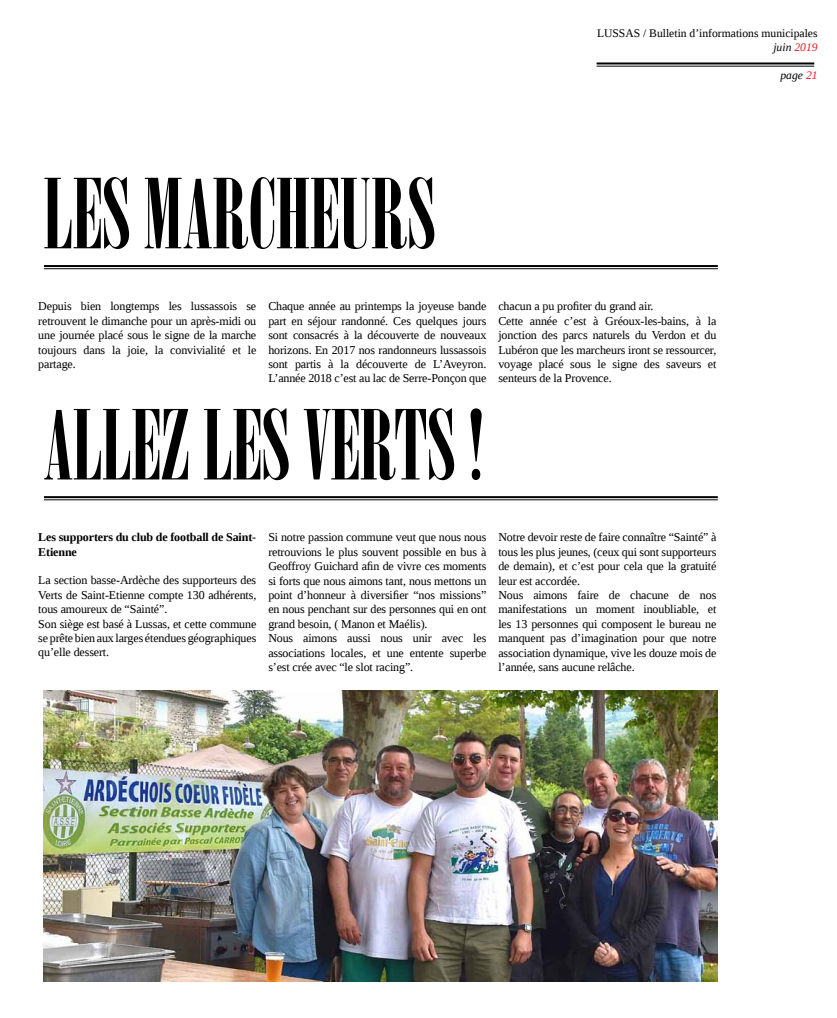
<style>
.page{position:relative;width:837px;height:1018px;background:#fff}
.page>*{position:absolute;margin:0;border:0;box-sizing:border-box;transform-origin:0 0}
.t1{font:96px "Bodoni MT Poster Compressed";color:#000}
.t2{font:12px/14.4px "Liberation Serif";letter-spacing:-.01em;color:#000}
.t3{font:700 12px/14.4px "Liberation Serif";letter-spacing:-.01em;color:#000}
.t4{font:11.6px/13.9px "Liberation Serif";color:#000;text-align:right}
.t5{font:italic 11.6px "Liberation Serif";color:#000}
.s1{font-style:italic}
.s2{font-style:italic;color:#ed1d24}
.s3{color:#ed1d24}
</style>
<div class="page">
<hr style="left:44px;top:265px;width:673px;height:2px;background:#000">
<hr style="left:44px;top:268px;width:673px;height:1px;background:#000">
<hr style="left:44px;top:496px;width:673px;height:2px;background:#000">
<hr style="left:44px;top:499px;width:673px;height:1px;background:#000">
<hr style="left:596px;top:62px;width:218px;height:2px;background:#000">
<hr style="left:596px;top:66px;width:218px;height:1px;background:#000">
<img style="left:44px;top:690px;width:673px;height:291px">
<h1 class="t1" style="left:44px;top:159px;width:393px">LES MARCHEURS</h1>
<p class="t4" style="left:596px;top:26px;width:222px">LUSSAS / Bulletin d’informations municipales <span class="s1">juin</span> <span class="s2">2019</span></p>
<p class="t5" style="left:780px;top:68px;width:39px">page <span class="s3">21</span></p>
<p class="t2" style="left:38px;top:299px;width:219px;text-align:justify">Depuis bien longtemps les lussassois se retrouvent le dimanche pour un après-midi ou une journée placé sous le signe de la marche toujours dans la joie, la convivialité et le partage.</p>
<p class="t2" style="left:268px;top:299px;width:219px;text-align:justify">Chaque année au printemps la joyeuse bande part en séjour randonné. Ces quelques jours sont consacrés à la découverte de nouveaux horizons. En 2017 nos randonneurs lussassois sont partis à la découverte de L’Aveyron.<br>L’année 2018 c’est au lac de Serre-Ponçon que</p>
<p class="t2" style="left:498px;top:299px;width:219px">chacun a pu profiter du grand air.<br>Cette année c’est à Gréoux-les-bains, à la jonction des parcs naturels du Verdon et du Lubéron que les marcheurs iront se ressourcer, voyage placé sous le signe des saveurs et senteurs de la Provence.</p>
<h1 class="t1" style="left:44px;top:390px;width:441px">ALLEZ LES VERTS !</h1>
<p class="t3" style="left:38px;top:530px;width:219px">Les supporters du club de football de Saint-<br>Etienne</p>
<p class="t2" style="left:38px;top:573px;width:219px">La section basse-Ardèche des supporteurs des Verts de Saint-Etienne compte 130 adhérents, tous amoureux de “Sainté”.<br>Son siège est basé à Lussas, et cette commune se prête bien aux larges étendues géographiques qu’elle dessert.</p>
<p class="t2" style="left:268px;top:530px;width:219px">Si notre passion commune veut que nous nous retrouvions le plus souvent possible en bus à Geoffroy Guichard afin de vivre ces moments si forts que nous aimons tant, nous mettons un point d’honneur à diversifier “nos missions” en nous penchant sur des personnes qui en ont grand besoin, ( Manon et Maélis).<br>Nous aimons aussi nous unir avec les associations locales, et une entente superbe s’est crée avec “le slot racing”.</p>
<p class="t2" style="left:498px;top:530px;width:219px">Notre devoir reste de faire connaître “Sainté” à tous les plus jeunes, (ceux qui sont supporteurs de demain), et c’est pour cela que la gratuité leur est accordée.<br>Nous aimons faire de chacune de nos manifestations un moment inoubliable, et les 13 personnes qui composent le bureau ne manquent pas d’imagination pour que notre association dynamique, vive les douze mois de l’année, sans aucune relâche.</p>
</div>
